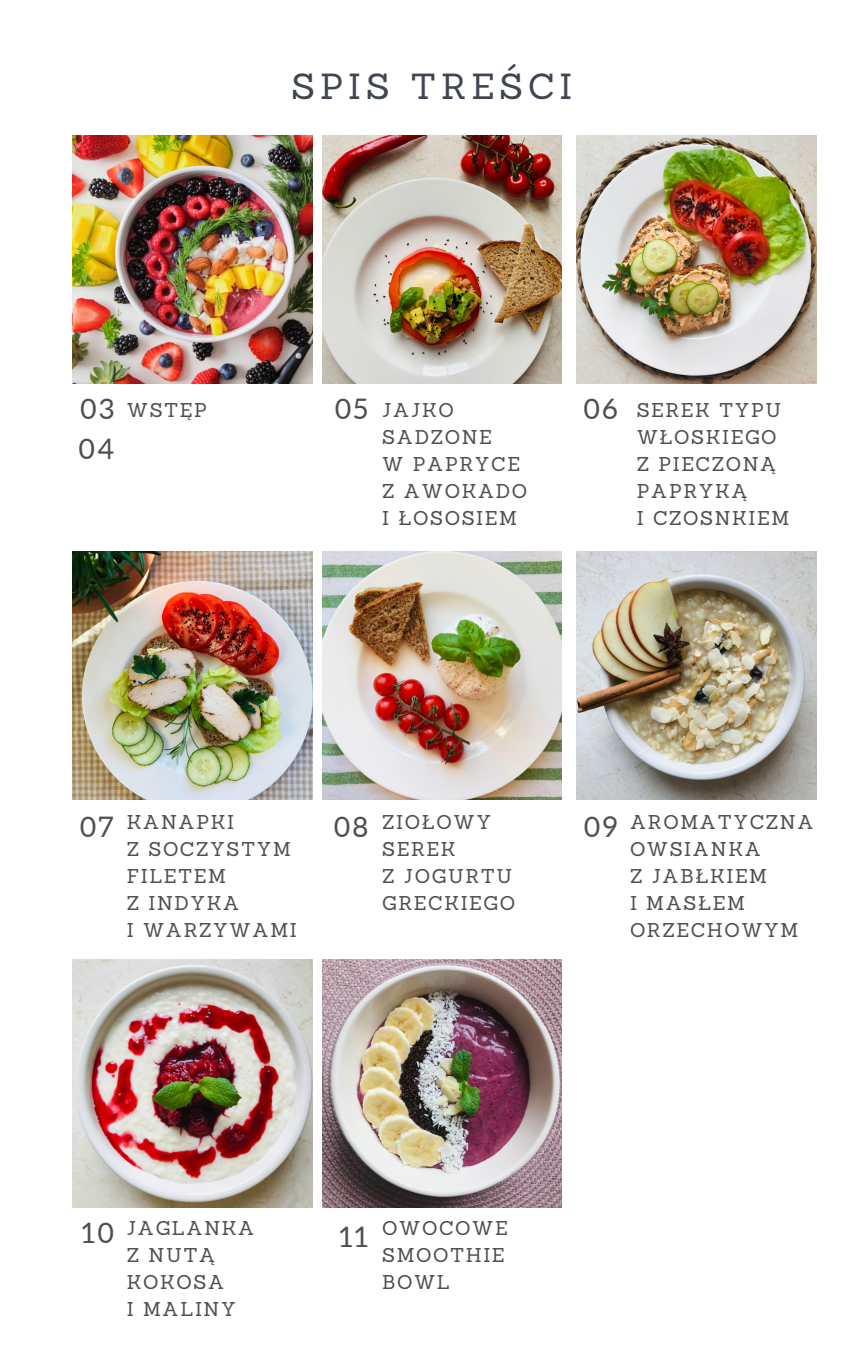
<style>
.page{position:relative;width:864px;height:1350px;background:#fff}
.page>*{position:absolute;margin:0;border:0;box-sizing:border-box;transform-origin:0 0}
.t1{font:35.32px "Sanchez";letter-spacing:.14em;color:#3f4652}
.t2{font:28.35px/39.6px "Aleo";letter-spacing:.08em;color:#4f4f4f}
.t3{font:19.35px/27px "Sanchez";letter-spacing:.08em;color:#4f4f4f}
.s1{font-family:"Aleo";font-size:28.35px}
</style>
<div class="page">
<img style="left:73px;top:135px;width:239px;height:248px">
<img style="left:322px;top:135px;width:240px;height:248px">
<img style="left:577px;top:135px;width:239px;height:248px">
<img style="left:73px;top:551px;width:239px;height:248px">
<img style="left:322px;top:551px;width:240px;height:248px">
<img style="left:577px;top:551px;width:239px;height:248px">
<img style="left:73px;top:960px;width:239px;height:248px">
<img style="left:322px;top:960px;width:240px;height:248px">
<h1 class="t1" style="left:292px;top:63px;width:282px">SPIS TREŚCI</h1>
<h2 class="t2" style="left:79px;top:389px;width:37px">03<br>04</h2>
<p class="t3" style="left:127px;top:396px;width:82px">WSTĘP</p>
<p class="t3" style="left:382px;top:396px;width:147px;text-indent:-48px"><span class="s1">05</span> JAJKO<br>SADZONE<br>W PAPRYCE<br>Z AWOKADO<br>I ŁOSOSIEM</p>
<p class="t3" style="left:637px;top:396px;width:154px;text-indent:-53px"><span class="s1">06</span> SEREK TYPU<br>WŁOSKIEGO<br>Z PIECZONĄ<br>PAPRYKĄ<br>I CZOSNKIEM</p>
<h2 class="t2" style="left:80px;top:807px;width:36px">07</h2>
<p class="t3" style="left:382px;top:809px;width:134px">ZIOŁOWY<br>SEREK<br>Z JOGURTU<br>GRECKIEGO</p>
<p class="t3" style="left:127px;top:809px;width:171px">KANAPKI<br>Z SOCZYSTYM<br>FILETEM<br>Z INDYKA<br>I WARZYWAMI</p>
<h2 class="t2" style="left:584px;top:807px;width:35px">09</h2>
<h2 class="t2" style="left:334px;top:807px;width:36px">08</h2>
<p class="t3" style="left:630px;top:809px;width:185px">AROMATYCZNA<br>OWSIANKA<br>Z JABŁKIEM<br>I MASŁEM<br>ORZECHOWYM</p>
<p class="t3" style="left:127px;top:1215px;width:129px;text-indent:-45px"><span class="s1">10</span> JAGLANKA<br>Z NUTĄ<br>KOKOSA<br>I MALINY</p>
<p class="t3" style="left:382px;top:1215px;width:127px;text-indent:-43px"><span class="s1">11</span> OWOCOWE<br>SMOOTHIE<br>BOWL</p>
</div>
